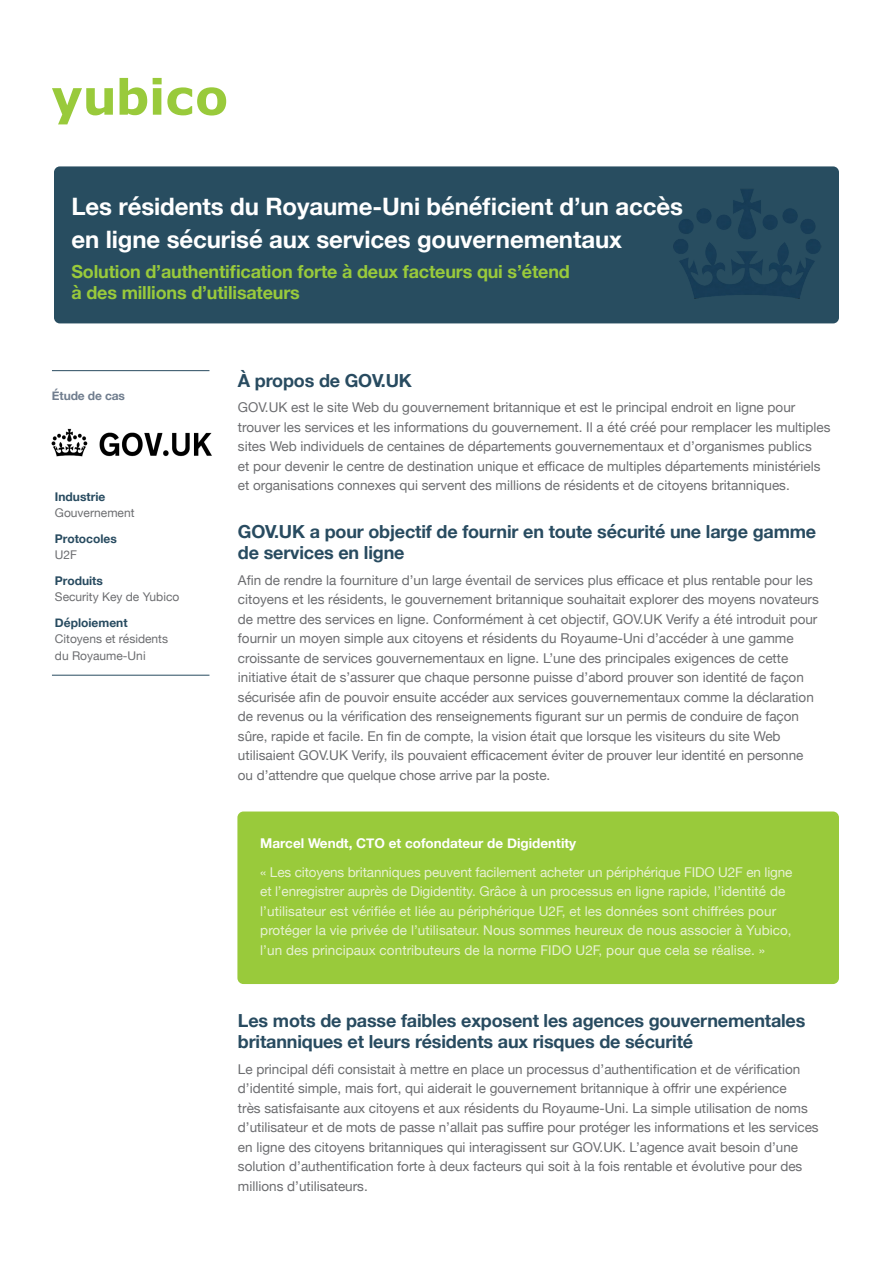
<style>
.page{position:relative;width:893px;height:1263px;background:#fff}
.page>*{position:absolute;margin:0;border:0;box-sizing:border-box;transform-origin:0 0}
.case_study_page_head{font:700 24px/33px "Helvetica Neue";letter-spacing:-.005em;color:#fff}
.case_study_head{font:700 18px/21px "Helvetica Neue";letter-spacing:-.01em;color:#284b60}
.header_sub{font:700 18px/21px "Helvetica Neue";letter-spacing:-.01em;color:#99ca3b}
.body{font:13.5px/19.5px "Helvetica Neue";color:#6c6d70}
.quote{font:13.5px/19.5px "Helvetica Neue";letter-spacing:.005em;color:#e7f1d4}
.body-2{font:700 13.5px "Helvetica Neue";color:#fff}
.body-3{font:12px/16.5px "Helvetica Neue";color:#6c6d70}
.body-4{font:700 12px/16.5px "Helvetica Neue";color:#284b60}
.header_body{font:700 12px "Helvetica Neue";letter-spacing:-.01em;color:#707d8e}
.s1{font-weight:700;color:#284b60}
.s2{font-weight:400;color:#6c6d70}
</style>
<div class="page">
<div style="left:237px;top:811px;width:602px;height:173px;background:#99ca3b;border-radius:6px"></div>
<div style="left:54px;top:166px;width:785px;height:157px;background:#284d60;border-radius:6px"></div>
<svg style="left:52px;top:88px;width:61px;height:36px"></svg>
<svg style="left:120px;top:78px;width:27px;height:37px"></svg>
<svg style="left:153px;top:78px;width:73px;height:38px"></svg>
<hr style="left:52px;top:370px;width:157px;height:1px;background:#284b60">
<hr style="left:52px;top:675px;width:157px;height:1px;background:#284b60">
<img style="left:52px;top:429px;width:160px;height:27px">
<p class="case_study_page_head" style="left:71px;top:191px;width:613px">Les résidents du Royaume-Uni bénéficient d’un accès en ligne sécurisé aux services gouvernementaux</p>
<p class="header_sub" style="left:71px;top:262px;width:500px">Solution d’authentification forte à deux facteurs qui s’étend à des millions d’utilisateurs</p>
<p class="header_body" style="left:52px;top:386px;width:75px">Étude de cas</p>
<p class="body-3" style="left:55px;top:489px;width:81px"><span class="s1">Industrie<br></span>Gouvernement</p>
<p class="body-4" style="left:55px;top:530px;width:63px">Protocoles<br><span class="s2">U2F</span></p>
<p class="body-3" style="left:55px;top:573px;width:126px"><span class="s1">Produits<br></span>Security Key de Yubico</p>
<p class="body-3" style="left:55px;top:615px;width:115px"><span class="s1">Déploiement<br></span>Citoyens et résidents du Royaume-Uni</p>
<p class="case_study_head" style="left:238px;top:370px;width:175px">À propos de GOV.UK</p>
<p class="body" style="left:238px;top:398px;width:594px">GOV.UK est le site Web du gouvernement britannique et est le principal endroit en ligne pour trouver les services et les informations du gouvernement. Il a été créé pour remplacer les multiples sites Web individuels de centaines de départements gouvernementaux et d’organismes publics<br>et pour devenir le centre de destination unique et efficace de multiples départements ministériels et organisations connexes qui servent des millions de résidents et de citoyens britanniques.</p>
<p class="case_study_head" style="left:238px;top:522px;width:580px">GOV.UK a pour objectif de fournir en toute sécurité une large gamme de services en ligne</p>
<p class="body" style="left:238px;top:571px;width:582px">Afin de rendre la fourniture d’un large éventail de services plus efficace et plus rentable pour les citoyens et les résidents, le gouvernement britannique souhaitait explorer des moyens novateurs de mettre des services en ligne. Conformément à cet objectif, GOV.UK Verify a été introduit pour fournir un moyen simple aux citoyens et résidents du Royaume-Uni d’accéder à une gamme croissante de services gouvernementaux en ligne. L’une des principales exigences de cette initiative était de s’assurer que chaque personne puisse d’abord prouver son identité de façon sécurisée afin de pouvoir ensuite accéder aux services gouvernementaux comme la déclaration de revenus ou la vérification des renseignements figurant sur un permis de conduire de façon sûre, rapide et facile. En fin de compte, la vision était que lorsque les visiteurs du site Web utilisaient GOV.UK Verify, ils pouvaient efficacement éviter de prouver leur identité en personne ou d’attendre que quelque chose arrive par la poste.</p>
<p class="body-2" style="left:260px;top:833px;width:317px">Marcel Wendt, CTO et cofondateur de Digidentity</p>
<p class="quote" style="left:260px;top:863px;width:534px">« Les citoyens britanniques peuvent facilement acheter un périphérique FIDO U2F en ligne et l’enregistrer auprès de Digidentity. Grâce à un processus en ligne rapide, l’identité de l’utilisateur est vérifiée et liée au périphérique U2F, et les données sont chiffrées pour protéger la vie privée de l’utilisateur. Nous sommes heureux de nous associer à Yubico, l’un des principaux contributeurs de la norme FIDO U2F, pour que cela se réalise. »</p>
<p class="case_study_head" style="left:238px;top:1011px;width:569px">Les mots de passe faibles exposent les agences gouvernementales britanniques et leurs résidents aux risques de sécurité</p>
<p class="body" style="left:238px;top:1060px;width:582px">Le principal défi consistait à mettre en place un processus d’authentification et de vérification d’identité simple, mais fort, qui aiderait le gouvernement britannique à offrir une expérience<br>très satisfaisante aux citoyens et aux résidents du Royaume-Uni. La simple utilisation de noms d’utilisateur et de mots de passe n’allait pas suffire pour protéger les informations et les services en ligne des citoyens britanniques qui interagissent sur GOV.UK. L’agence avait besoin d’une solution d’authentification forte à deux facteurs qui soit à la fois rentable et évolutive pour des millions d’utilisateurs.</p>
</div>
